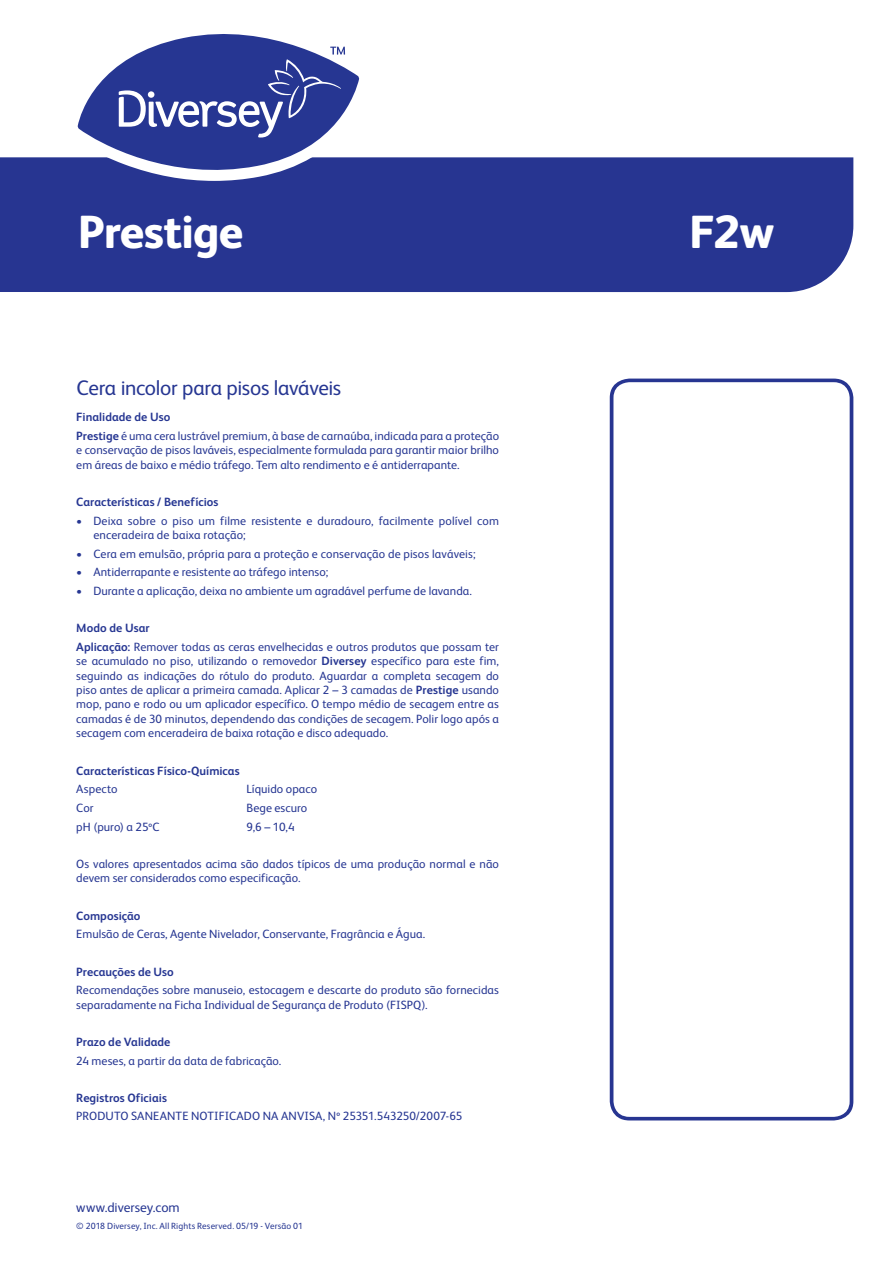
<style>
.page{position:relative;width:893px;height:1263px;background:#fff}
.page>*{position:absolute;margin:0;border:0;box-sizing:border-box;transform-origin:0 0}
.t1{font:800 46.5px "FS Albert Pro";letter-spacing:-.02em;color:#fff}
.Product_Description{font:21px "FS Albert Pro";letter-spacing:-.02em;color:#263692}
.t2{font:13.5px "FS Albert Pro";color:#263692}
.Maintext{font:12px/14.4px "FS Albert Pro";letter-spacing:.005em;color:#263692}
.Maintext-2{font:700 12px "FS Albert Pro";color:#263692}
.Subheads{font:700 12px "FS Albert Pro";letter-spacing:.005em;color:#263692}
.Bullet_Text{font:700 12px "FS Albert Pro";letter-spacing:.005em;color:#263692}
.Maintext_italic{font:700 12px "FS Albert Pro";color:#263692}
.t3{font:9px "FS Albert Pro";letter-spacing:.01em;color:#263692}
.s1{font-weight:700}
</style>
<div class="page">
<div style="left:0;top:157px;width:853px;height:135px;background:#273591"></div>
<svg style="left:610px;top:379px;width:243px;height:741px"></svg>
<svg style="left:58px;top:78px;width:316px;height:103px"></svg>
<svg style="left:78px;top:34px;width:281px;height:148px;fill:#273692"></svg>
<svg style="left:119px;top:47px;width:226px;height:91px;background:#4b58a4"></svg>
<p class="t1" style="left:78px;top:195px;width:167px">Prestige</p>
<p class="t1" style="left:689px;top:195px;width:87px">F2w</p>
<p class="Product_Description" style="left:77px;top:373px;width:266px">Cera incolor para pisos laváveis</p>
<p class="Subheads" style="left:76px;top:408px;width:95px">Finalidade de Uso</p>
<p class="Maintext" style="left:76px;top:427px;width:424px;text-align:justify"><span class="s1">Prestige</span> é uma cera lustrável premium, à base de carnaúba, indicada para a proteção e conservação de pisos laváveis, especialmente formulada para garantir maior brilho em áreas de baixo e médio tráfego. Tem alto rendimento e é antiderrapante.</p>
<p class="Maintext-2" style="left:76px;top:493px;width:144px">Características / Benefícios</p>
<p class="Maintext" style="left:93px;top:512px;width:407px;text-indent:-17px">• Deixa sobre o piso um filme resistente e duradouro, facilmente polível com enceradeira de baixa rotação;</p>
<p class="Maintext" style="left:76px;top:545px;width:401px">• Cera em emulsão, própria para a proteção e conservação de pisos laváveis;</p>
<p class="Maintext" style="left:76px;top:564px;width:253px">• Antiderrapante e resistente ao tráfego intenso;</p>
<p class="Maintext" style="left:76px;top:583px;width:397px">• Durante a aplicação, deixa no ambiente um agradável perfume de lavanda.</p>
<p class="Bullet_Text" style="left:76px;top:620px;width:75px">Modo de Usar</p>
<p class="Maintext" style="left:76px;top:639px;width:424px;text-align:justify"><span class="s1">Aplicação:</span> Remover todas as ceras envelhecidas e outros produtos que possam ter se acumulado no piso, utilizando o removedor <span class="s1">Diversey</span> específico para este fim, seguindo as indicações do rótulo do produto. Aguardar a completa secagem do piso antes de aplicar a primeira camada. Aplicar 2 – 3 camadas de <span class="s1">Prestige</span> usando mop, pano e rodo ou um aplicador específico. O tempo médio de secagem entre as camadas é de 30 minutos, dependendo das condições de secagem. Polir logo após a secagem com enceradeira de baixa rotação e disco adequado.</p>
<p class="Maintext-2" style="left:76px;top:762px;width:165px">Características Físico-Químicas</p>
<p class="Maintext" style="left:76px;top:781px;width:43px">Aspecto</p>
<p class="Maintext" style="left:246px;top:781px;width:72px">Líquido opaco</p>
<p class="Maintext" style="left:76px;top:800px;width:19px">Cor</p>
<p class="Maintext" style="left:246px;top:800px;width:62px">Bege escuro</p>
<p class="Maintext" style="left:76px;top:818px;width:85px">pH (puro) a 25oC</p>
<p class="Maintext" style="left:246px;top:818px;width:50px">9,6 – 10,4</p>
<p class="Maintext" style="left:76px;top:856px;width:424px">Os valores apresentados acima são dados típicos de uma produção normal e não devem ser considerados como especificação.</p>
<p class="Maintext_italic" style="left:76px;top:907px;width:66px">Composição</p>
<p class="Maintext" style="left:76px;top:926px;width:351px">Emulsão de Ceras, Agente Nivelador, Conservante, Fragrância e Água.</p>
<p class="Maintext-2" style="left:76px;top:963px;width:99px">Precauções de Uso</p>
<p class="Maintext" style="left:76px;top:982px;width:424px">Recomendações sobre manuseio, estocagem e descarte do produto são fornecidas separadamente na Ficha Individual de Segurança de Produto (FISPQ).</p>
<p class="Maintext-2" style="left:76px;top:1033px;width:96px">Prazo de Validade</p>
<p class="Maintext" style="left:76px;top:1052px;width:206px">24 meses, a partir da data de fabricação.</p>
<p class="Maintext-2" style="left:76px;top:1089px;width:92px">Registros Oficiais</p>
<p class="Maintext" style="left:76px;top:1108px;width:388px">PRODUTO SANEANTE NOTIFICADO NA ANVISA, Nº 25351.543250/2007-65</p>
<p class="t2" style="left:76px;top:1197px;width:105px">www.diversey.com</p>
<p class="t3" style="left:76px;top:1220px;width:228px">© 2018 Diversey, Inc. All Rights Reserved. 05/19 - Versão 01</p>
</div>
